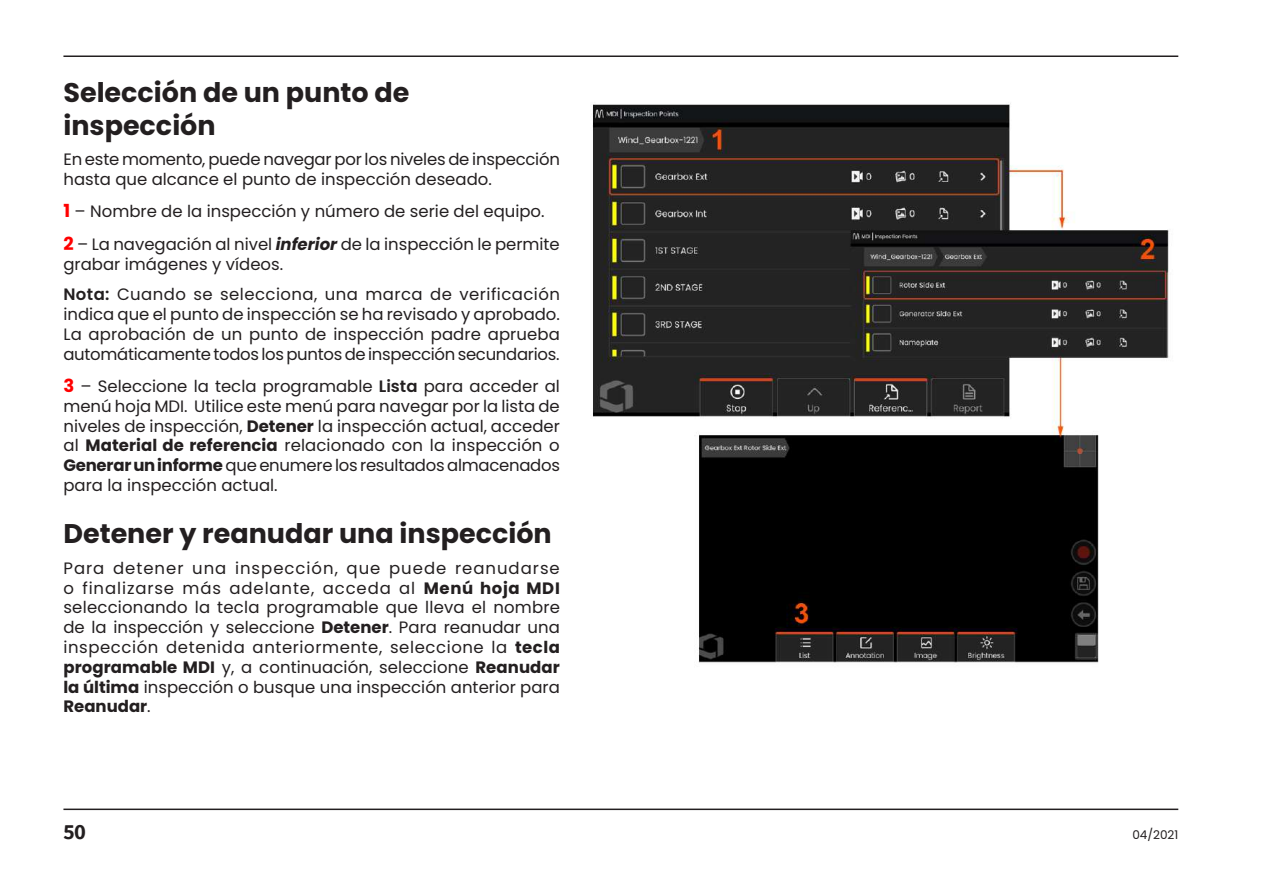
<style>
.page{position:relative;width:1263px;height:893px;background:#fff}
.page>*{position:absolute;margin:0;border:0;box-sizing:border-box;transform-origin:0 0}
.t1{font:700 27px/32.4px "Poppins";color:#231f20}
.t2{font:700 21px "GE Inspira Sans";color:#231f20}
.t3{font:16.5px/19.8px "Poppins";color:#231f20;text-align:justify}
.t4{font:16.5px/30.6px "Poppins";letter-spacing:.025em;color:#231f20}
.t5{font:12px "Poppins";color:#231f20}
.s1{font-weight:700;font-size:18px;color:#f00}
.s2{font-weight:700;font-style:italic}
.s3{font-weight:600}
.s4{font-weight:700}
</style>
<div class="page">
<hr style="left:63px;top:55px;width:1115px;height:2px;background:#231f20">
<hr style="left:63px;top:809px;width:1115px;height:1px;background:#231f20">
<img style="left:592px;top:103px;width:577px;height:560px">
<h1 class="t1" style="left:63px;top:77px;width:347px">Selección de un punto de inspección</h1>
<p class="t3" style="left:63px;top:150px;width:498px">En este momento, puede navegar por los niveles de inspección hasta que alcance el punto de inspección deseado.</p>
<p class="t3" style="left:63px;top:196px;width:498px;line-height:32.4px"><span class="s1">1</span> – Nombre de la inspección y número de serie del equipo.<br><span class="s1">2</span> – La navegación al nivel <span class="s2">inferior</span> de la inspección le permite</p>
<p class="t4" style="left:63px;top:249px;width:498px">grabar imágenes y vídeos.<br><span class="s3">Nota:</span> Cuando se selecciona, una marca de verificación</p>
<p class="t3" style="left:63px;top:304px;width:498px">indica que el punto de inspección se ha revisado y aprobado.<br>La aprobación de un punto de inspección padre aprueba automáticamente todos los puntos de inspección secundarios.</p>
<p class="t3" style="left:63px;top:376px;width:498px"><span class="s1">3</span> – Seleccione la tecla programable <span class="s3">Lista</span> para acceder al menú hoja MDI. Utilice este menú para navegar por la lista de niveles de inspección, <span class="s4">Detener</span> la inspección actual, acceder al <span class="s4">Material de referencia</span> relacionado con la inspección o <span class="s4">Generar un informe</span> que enumere los resultados almacenados para la inspección actual.</p>
<h1 class="t1" style="left:63px;top:518px;width:490px">Detener y reanudar una inspección</h1>
<p class="t3" style="left:63px;top:558px;width:498px">Para detener una inspección, que puede reanudarse o finalizarse más adelante, acceda al <span class="s4">Menú hoja MDI </span>seleccionando la tecla programable que lleva el nombre de la inspección y seleccione <span class="s4">Detener</span>. Para reanudar una inspección detenida anteriormente, seleccione la <span class="s4">tecla programable MDI</span> y, a continuación, seleccione <span class="s4">Reanudar la última</span> inspección o busque una inspección anterior para <span class="s4">Reanudar</span>.</p>
<p class="t2" style="left:63px;top:819px;width:24px">50</p>
<p class="t5" style="left:1132px;top:828px;width:47px">04/2021</p>
</div>
